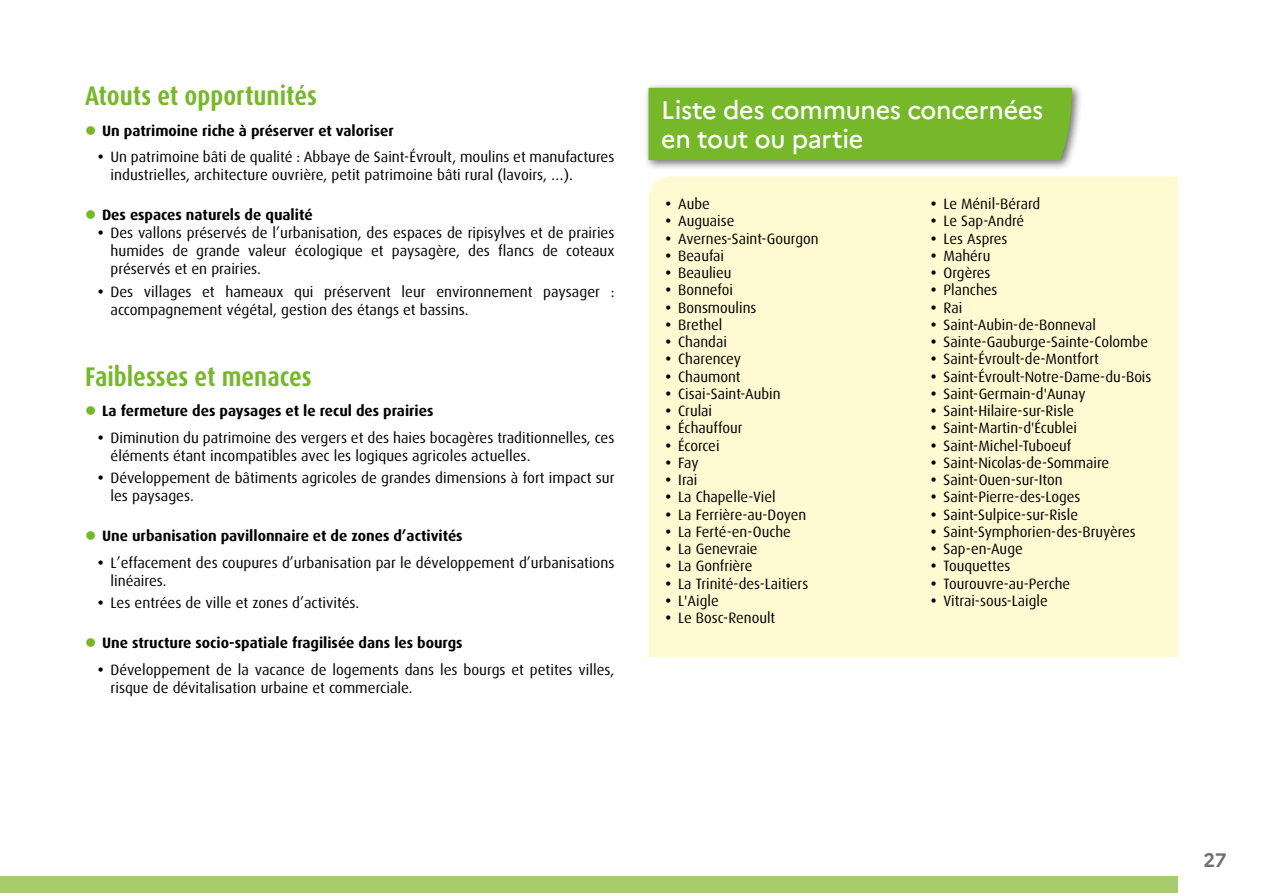
<style>
.page{position:relative;width:1263px;height:893px;background:#fff}
.page>*{position:absolute;margin:0;border:0;box-sizing:border-box;transform-origin:0 0}
.t1{font:700 condensed 27px "Dax OT";color:#76b82a}
.t2{font:500 25.5px/30px "Marianne";letter-spacing:-.01em;color:#fff}
.t3{font:700 19.5px "Marianne";color:#706f6f}
.t4{font:15px/18px "Dax OT";color:#000}
.t5{font:700 15px "Dax OT";color:#000}
.s1{font-weight:700}
</style>
<div class="page">
<div style="left:0;top:876px;width:1178px;height:17px;background:#a8cc6d"></div>
<div style="left:643px;top:82px;width:440px;height:90px;background:#000;opacity:.56"></div>
<div style="left:648px;top:88px;width:424px;height:72px;background:#76b82a"></div>
<div style="left:648px;top:176px;width:530px;height:481px;background:#fffad2"></div>
<h1 class="t1" style="left:85px;top:78px;width:234px">Atouts et opportunités</h1>
<p class="t5" style="left:102px;top:122px;width:293px">Un patrimoine riche à préserver et valoriser</p>
<p class="t4" style="left:111px;top:148px;width:505px;text-indent:-13px"><span class="s1">•</span> Un patrimoine bâti de qualité : Abbaye de Saint-Évroult, moulins et manufactures industrielles, architecture ouvrière, petit patrimoine bâti rural (lavoirs, …).</p>
<p class="t5" style="left:102px;top:207px;width:212px">Des espaces naturels de qualité</p>
<p class="t4" style="left:111px;top:224px;width:505px;text-align:justify;text-indent:-13px"><span class="s1">•</span> Des vallons préservés de l’urbanisation, des espaces de ripisylves et de prairies humides de grande valeur écologique et paysagère, des flancs de coteaux préservés et en prairies.</p>
<p class="t4" style="left:111px;top:282px;width:505px;text-indent:-13px"><span class="s1">•</span> Des villages et hameaux qui préservent leur environnement paysager : accompagnement végétal, gestion des étangs et bassins.</p>
<h1 class="t1" style="left:85px;top:359px;width:228px">Faiblesses et menaces</h1>
<p class="t5" style="left:102px;top:403px;width:333px">La fermeture des paysages et le recul des prairies</p>
<p class="t4" style="left:111px;top:429px;width:505px;text-indent:-13px"><span class="s1">•</span> Diminution du patrimoine des vergers et des haies bocagères traditionnelles, ces éléments étant incompatibles avec les logiques agricoles actuelles.</p>
<p class="t4" style="left:111px;top:469px;width:505px;text-indent:-13px"><span class="s1">•</span> Développement de bâtiments agricoles de grandes dimensions à fort impact sur les paysages.</p>
<p class="t5" style="left:102px;top:528px;width:362px">Une urbanisation pavillonnaire et de zones d’activités</p>
<p class="t4" style="left:111px;top:554px;width:505px;text-indent:-13px"><span class="s1">•</span> L’effacement des coupures d’urbanisation par le développement d’urbanisations linéaires.</p>
<p class="t4" style="left:98px;top:594px;width:263px"><span class="s1">•</span> Les entrées de ville et zones d’activités.</p>
<p class="t5" style="left:102px;top:635px;width:362px">Une structure socio-spatiale fragilisée dans les bourgs</p>
<p class="t4" style="left:111px;top:661px;width:505px;text-indent:-13px"><span class="s1">•</span> Développement de la vacance de logements dans les bourgs et petites villes, risque de dévitalisation urbaine et commerciale.</p>
<h2 class="t2" style="left:661px;top:94px;width:384px">Liste des communes concernées en tout ou partie</h2>
<p class="t4" style="left:665px;top:195px;width:46px"><span class="s1">•</span> Aube</p>
<p class="t4" style="left:665px;top:212px;width:70px"><span class="s1">•</span> Auguaise</p>
<p class="t4" style="left:665px;top:230px;width:155px"><span class="s1">•</span> Avernes-Saint-Gourgon</p>
<p class="t4" style="left:665px;top:247px;width:60px"><span class="s1">•</span> Beaufai</p>
<p class="t4" style="left:665px;top:264px;width:67px"><span class="s1">•</span> Beaulieu</p>
<p class="t4" style="left:665px;top:281px;width:69px"><span class="s1">•</span> Bonnefoi</p>
<p class="t4" style="left:665px;top:299px;width:92px"><span class="s1">•</span> Bonsmoulins</p>
<p class="t4" style="left:665px;top:316px;width:58px"><span class="s1">•</span> Brethel</p>
<p class="t4" style="left:665px;top:333px;width:63px"><span class="s1">•</span> Chandai</p>
<p class="t4" style="left:665px;top:350px;width:77px"><span class="s1">•</span> Charencey</p>
<p class="t4" style="left:665px;top:368px;width:77px"><span class="s1">•</span> Chaumont</p>
<p class="t4" style="left:665px;top:385px;width:117px"><span class="s1">•</span> Cisai-Saint-Aubin</p>
<p class="t4" style="left:665px;top:402px;width:48px"><span class="s1">•</span> Crulai</p>
<p class="t4" style="left:665px;top:419px;width:78px"><span class="s1">•</span> Échauffour</p>
<p class="t4" style="left:665px;top:437px;width:56px"><span class="s1">•</span> Écorcei</p>
<p class="t4" style="left:665px;top:454px;width:35px"><span class="s1">•</span> Fay</p>
<p class="t4" style="left:665px;top:471px;width:33px"><span class="s1">•</span> Irai</p>
<p class="t4" style="left:665px;top:488px;width:112px"><span class="s1">•</span> La Chapelle-Viel</p>
<p class="t4" style="left:665px;top:506px;width:142px"><span class="s1">•</span> La Ferrière-au-Doyen</p>
<p class="t4" style="left:665px;top:523px;width:127px"><span class="s1">•</span> La Ferté-en-Ouche</p>
<p class="t4" style="left:665px;top:540px;width:94px"><span class="s1">•</span> La Genevraie</p>
<p class="t4" style="left:665px;top:557px;width:89px"><span class="s1">•</span> La Gonfrière</p>
<p class="t4" style="left:665px;top:575px;width:144px"><span class="s1">•</span> La Trinité-des-Laitiers</p>
<p class="t4" style="left:665px;top:592px;width:55px"><span class="s1">•</span> L'Aigle</p>
<p class="t4" style="left:665px;top:609px;width:111px"><span class="s1">•</span> Le Bosc-Renoult</p>
<p class="t4" style="left:931px;top:195px;width:111px"><span class="s1">•</span> Le Ménil-Bérard</p>
<p class="t4" style="left:931px;top:212px;width:95px"><span class="s1">•</span> Le Sap-André</p>
<p class="t4" style="left:931px;top:230px;width:78px"><span class="s1">•</span> Les Aspres</p>
<p class="t4" style="left:931px;top:247px;width:61px"><span class="s1">•</span> Mahéru</p>
<p class="t4" style="left:931px;top:264px;width:61px"><span class="s1">•</span> Orgères</p>
<p class="t4" style="left:931px;top:281px;width:68px"><span class="s1">•</span> Planches</p>
<p class="t4" style="left:931px;top:299px;width:33px"><span class="s1">•</span> Rai</p>
<p class="t4" style="left:931px;top:316px;width:167px"><span class="s1">•</span> Saint-Aubin-de-Bonneval</p>
<p class="t4" style="left:931px;top:333px;width:219px"><span class="s1">•</span> Sainte-Gauburge-Sainte-Colombe</p>
<p class="t4" style="left:931px;top:350px;width:170px"><span class="s1">•</span> Saint-Évroult-de-Montfort</p>
<p class="t4" style="left:931px;top:368px;width:222px"><span class="s1">•</span> Saint-Évroult-Notre-Dame-du-Bois</p>
<p class="t4" style="left:931px;top:385px;width:156px"><span class="s1">•</span> Saint-Germain-d'Aunay</p>
<p class="t4" style="left:931px;top:402px;width:145px"><span class="s1">•</span> Saint-Hilaire-sur-Risle</p>
<p class="t4" style="left:931px;top:419px;width:148px"><span class="s1">•</span> Saint-Martin-d'Écublei</p>
<p class="t4" style="left:931px;top:437px;width:142px"><span class="s1">•</span> Saint-Michel-Tuboeuf</p>
<p class="t4" style="left:931px;top:454px;width:180px"><span class="s1">•</span> Saint-Nicolas-de-Sommaire</p>
<p class="t4" style="left:931px;top:471px;width:133px"><span class="s1">•</span> Saint-Ouen-sur-Iton</p>
<p class="t4" style="left:931px;top:488px;width:151px"><span class="s1">•</span> Saint-Pierre-des-Loges</p>
<p class="t4" style="left:931px;top:506px;width:149px"><span class="s1">•</span> Saint-Sulpice-sur-Risle</p>
<p class="t4" style="left:931px;top:523px;width:207px"><span class="s1">•</span> Saint-Symphorien-des-Bruyères</p>
<p class="t4" style="left:931px;top:540px;width:93px"><span class="s1">•</span> Sap-en-Auge</p>
<p class="t4" style="left:931px;top:557px;width:81px"><span class="s1">•</span> Touquettes</p>
<p class="t4" style="left:931px;top:575px;width:141px"><span class="s1">•</span> Tourouvre-au-Perche</p>
<p class="t4" style="left:931px;top:592px;width:119px"><span class="s1">•</span> Vitrai-sous-Laigle</p>
<h3 class="t3" style="left:1203px;top:849px;width:24px">27</h3>
</div>
